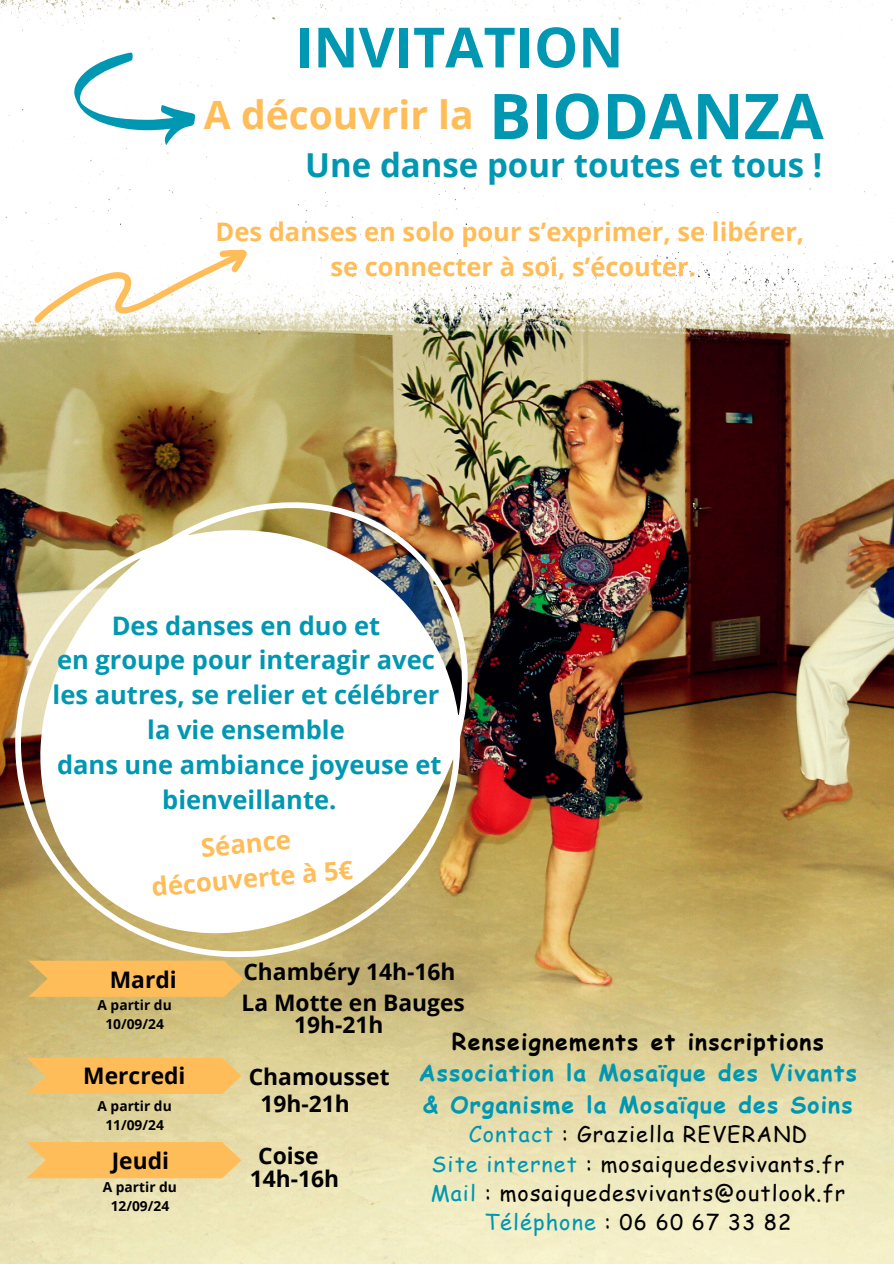
<style>
.page{position:relative;width:894px;height:1264px;background:#fff}
.page>*{position:absolute;margin:0;border:0;box-sizing:border-box;transform-origin:0 0}
.t1{font:700 63px "Open Sans";color:#0097b2}
.t2{font:700 55.5px "Open Sans";color:#0097b2}
.t3{font:700 39px "Open Sans";color:#ffbd59}
.t4{font:700 33px "Open Sans";color:#0097b2}
.t5{font:700 25.8px "Open Sans";color:#ffbd59}
.t6{font:700 25.5px/34.8px "Open Sans";color:#0097b2;text-align:center}
.t7{font:700 25.5px/34.8px "Open Sans";color:#ffbd59;text-align:center}
.t8{font:700 22.95px "Comic Sans MS";letter-spacing:.05em;color:#0097b2}
.t9{font:700 22.95px "Comic Sans MS";letter-spacing:.05em;color:#000}
.t10{font:700 22.8px "Open Sans";color:#000}
.t11{font:21.6px "Comic Sans MS";letter-spacing:.05em;color:#000}
.t12{font:700 13.8px/19.2px "Open Sans";color:#000;text-align:center}
.s1{color:#0097b2}
</style>
<div class="page">
<img style="left:0;top:363px;width:893px;height:900px">
<img style="left:0;top:0;width:893px;height:363px">
<svg style="left:32px;top:249px;width:217px;height:74px"></svg>
<svg style="left:28px;top:960px;width:215px;height:36px;background:#f8bb5b"></svg>
<svg style="left:27px;top:1057px;width:214px;height:36px;background:#fabe5f"></svg>
<svg style="left:27px;top:1142px;width:214px;height:36px;background:#fcbf5f"></svg>
<svg style="left:74px;top:52px;width:121px;height:92px"></svg>
<svg style="left:15px;top:501px;width:453px;height:456px"></svg>
<h6 class="t2" style="left:295px;top:8px;width:330px">INVITATION</h6>
<h6 class="t3" style="left:204px;top:87px;width:271px">A découvrir la</h6>
<h6 class="t1" style="left:489px;top:72px;width:336px">BIODANZA</h6>
<h6 class="t4" style="left:305px;top:141px;width:518px">Une danse pour toutes et tous !</h6>
<p class="t7" style="left:215px;top:214px;width:590px">Des danses en solo pour s’exprimer, se libérer, se connecter à soi, s’écouter.</p>
<h1 class="t6" style="left:53px;top:607px;width:390px">Des danses en duo et<br>en groupe pour interagir avec les autres, se relier et célébrer la vie ensemble<br>dans une ambiance joyeuse et bienveillante.</h1>
<p class="t5" style="left:199px;top:829px;width:92px;rotate:-5deg">Séance</p>
<p class="t7" style="left:150px;top:869px;width:203px;rotate:-5deg">découverte à 5€</p>
<p class="t10" style="left:110px;top:963px;width:68px">Mardi</p>
<p class="t12" style="left:97px;top:995px;width:76px">A partir du<br>10/09/24</p>
<p class="t10" style="left:83px;top:1059px;width:104px">Mercredi</p>
<p class="t12" style="left:97px;top:1095px;width:76px">A partir du<br>11/09/24</p>
<p class="t10" style="left:112px;top:1144px;width:59px">Jeudi</p>
<p class="t12" style="left:103px;top:1176px;width:76px">A partir du<br>12/09/24</p>
<h6 class="t10" style="left:243px;top:955px;width:213px">Chambéry 14h-16h</h6>
<h6 class="t10" style="left:241px;top:986px;width:225px">La Motte en Bauges</h6>
<h6 class="t10" style="left:294px;top:1008px;width:91px">19h-21h</h6>
<h3 class="t9" style="left:452px;top:1024px;width:373px">Renseignements et inscriptions</h3>
<h4 class="t8" style="left:419px;top:1056px;width:439px">Association la Mosaïque des Vivants</h4>
<h5 class="t8" style="left:423px;top:1087px;width:431px">&amp; Organisme la Mosaïque des Soins</h5>
<p class="t11" style="left:468px;top:1118px;width:340px"><span class="s1">Contact</span> : Graziella REVERAND</p>
<p class="t11" style="left:431px;top:1147px;width:414px"><span class="s1">Site internet</span> : mosaiquedesvivants.fr</p>
<h5 class="t11" style="left:430px;top:1176px;width:416px"><span class="s1">Mail</span> : mosaiquedesvivants@outlook.fr</h5>
<h5 class="t11" style="left:484px;top:1206px;width:308px"><span class="s1">Téléphone</span> : 06 60 67 33 82</h5>
<p class="t10" style="left:249px;top:1060px;width:142px">Chamousset</p>
<p class="t10" style="left:260px;top:1087px;width:91px">19h-21h</p>
<h2 class="t10" style="left:258px;top:1139px;width:62px">Coise</h2>
<p class="t10" style="left:250px;top:1162px;width:91px">14h-16h</p>
</div>
